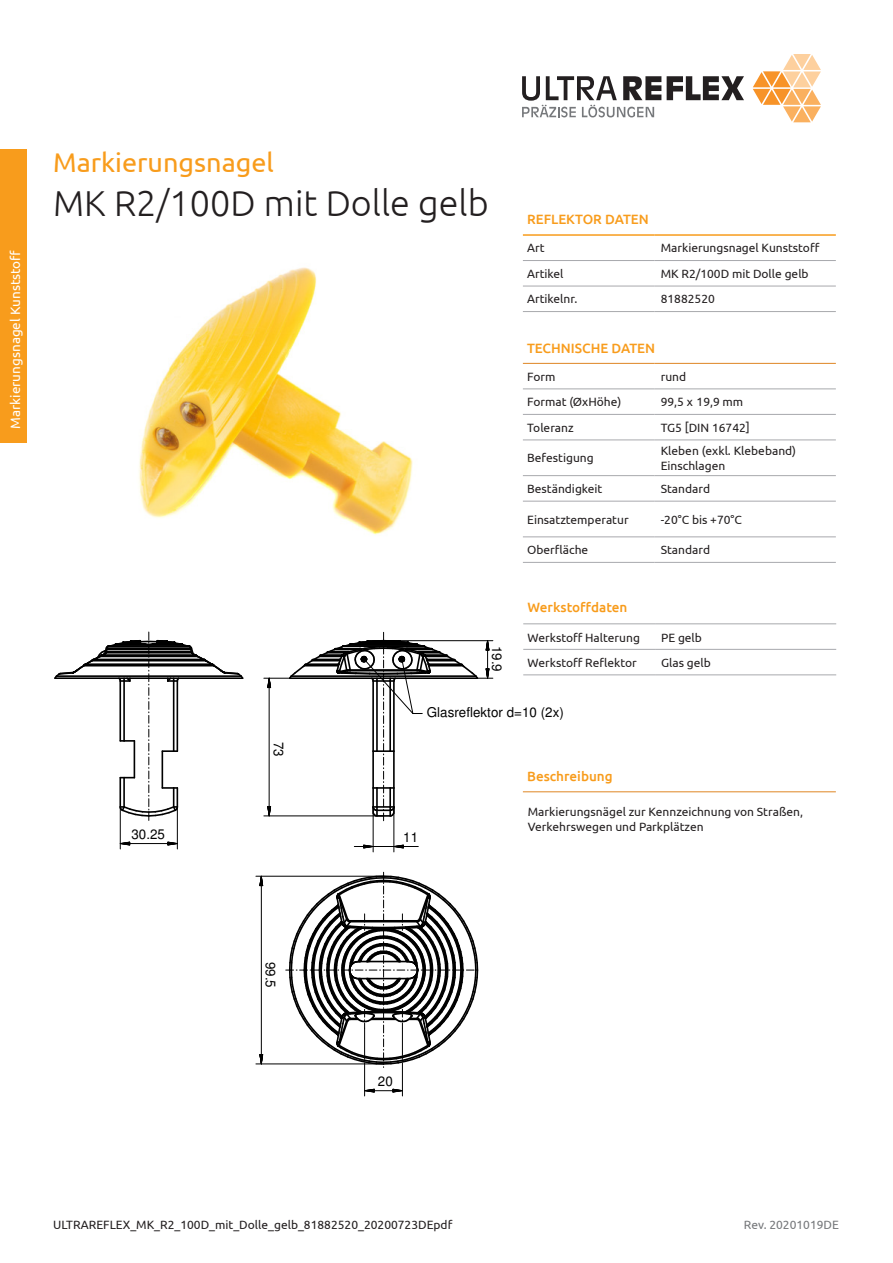
<style>
.page{position:relative;width:893px;height:1263px;background:#fff}
.page>*{position:absolute;margin:0;border:0;box-sizing:border-box;transform-origin:0 0}
.t1{font:300 36px "Ubuntu";color:#231f20}
.t2{font:27px "Ubuntu";color:#f89c1c}
.t3{font:500 13.5px "Ubuntu";color:#f89c1c}
.t4{font:13.5px "Helvetica";letter-spacing:.005em;color:#000}
.t5{font:13.5px "Ubuntu";color:#fff}
.Inhaltsverzeichnis_L{font:12px/15px "Ubuntu";color:#231f20}
.t6{font:12px "Ubuntu";color:#76787b}
</style>
<div class="page">
<img style="left:139px;top:267px;width:274px;height:268px">
<svg style="left:753px;top:54px;width:68px;height:68px"></svg>
<svg style="left:667px;top:76px;width:77px;height:24px"></svg>
<svg style="left:522px;top:76px;width:139px;height:41px"></svg>
<div style="left:0;top:149px;width:27px;height:293px;background:#f89c1c"></div>
<hr style="left:523px;top:388px;width:132px;height:1px;background:#a8a9ad">
<hr style="left:655px;top:388px;width:181px;height:1px;background:#a8a9ad">
<hr style="left:523px;top:414px;width:132px;height:1px;background:#a8a9ad">
<hr style="left:655px;top:414px;width:181px;height:1px;background:#a8a9ad">
<hr style="left:523px;top:439px;width:132px;height:1px;background:#a8a9ad">
<hr style="left:655px;top:439px;width:181px;height:1px;background:#a8a9ad">
<hr style="left:523px;top:475px;width:132px;height:1px;background:#a8a9ad">
<hr style="left:655px;top:475px;width:181px;height:1px;background:#a8a9ad">
<hr style="left:523px;top:501px;width:132px;height:1px;background:#a8a9ad">
<hr style="left:655px;top:501px;width:181px;height:1px;background:#a8a9ad">
<hr style="left:523px;top:536px;width:132px;height:1px;background:#a8a9ad">
<hr style="left:655px;top:536px;width:181px;height:1px;background:#a8a9ad">
<hr style="left:523px;top:562px;width:132px;height:1px;background:#a8a9ad">
<hr style="left:655px;top:562px;width:181px;height:1px;background:#a8a9ad">
<hr style="left:523px;top:363px;width:132px;height:1px;background:#df8624">
<hr style="left:655px;top:363px;width:181px;height:1px;background:#df8624">
<hr style="left:523px;top:623px;width:132px;height:1px;background:#a8a9ad">
<hr style="left:655px;top:623px;width:181px;height:1px;background:#a8a9ad">
<hr style="left:523px;top:649px;width:132px;height:1px;background:#a8a9ad">
<hr style="left:655px;top:649px;width:181px;height:1px;background:#a8a9ad">
<hr style="left:523px;top:674px;width:132px;height:1px;background:#a8a9ad">
<hr style="left:655px;top:674px;width:181px;height:1px;background:#a8a9ad">
<hr style="left:523px;top:234px;width:132px;height:2px;background:#f89c1c">
<hr style="left:655px;top:234px;width:181px;height:2px;background:#f89c1c">
<hr style="left:523px;top:260px;width:132px;height:1px;background:#a8a9ad">
<hr style="left:655px;top:260px;width:181px;height:1px;background:#a8a9ad">
<hr style="left:523px;top:286px;width:132px;height:1px;background:#a8a9ad">
<hr style="left:655px;top:286px;width:181px;height:1px;background:#a8a9ad">
<hr style="left:523px;top:311px;width:132px;height:1px;background:#a8a9ad">
<hr style="left:655px;top:311px;width:181px;height:1px;background:#a8a9ad">
<hr style="left:523px;top:791px;width:313px;height:1px;background:#df8624">
<svg style="left:54px;top:632px;width:190px;height:188px"></svg>
<svg style="left:260px;top:1054px;width:3px;height:11px"></svg>
<svg style="left:260px;top:877px;width:3px;height:9px"></svg>
<hr style="left:261px;top:886px;width:1px;height:168px;background:#000">
<hr style="left:256px;top:876px;width:128px;height:1px;background:#000">
<hr style="left:256px;top:1063px;width:128px;height:1px;background:#000">
<hr style="left:364px;top:1063px;width:1px;height:33px;background:#000">
<svg style="left:286px;top:872px;width:193px;height:221px"></svg>
<hr style="left:402px;top:1063px;width:1px;height:33px;background:#000">
<svg style="left:354px;top:829px;width:64px;height:19px"></svg>
<hr style="left:373px;top:813px;width:1px;height:39px;background:#000">
<hr style="left:393px;top:813px;width:1px;height:39px;background:#000">
<svg style="left:168px;top:842px;width:9px;height:4px"></svg>
<svg style="left:121px;top:842px;width:9px;height:4px"></svg>
<hr style="left:130px;top:843px;width:38px;height:1px;background:#000">
<hr style="left:120px;top:807px;width:1px;height:42px;background:#000">
<hr style="left:177px;top:807px;width:1px;height:42px;background:#000">
<svg style="left:264px;top:632px;width:230px;height:189px"></svg>
<p class="t5" style="left:7px;top:429px;width:180px;rotate:-90deg">Markierungsnagel Kunststoff</p>
<p class="t2" style="left:53px;top:146px;width:222px">Markierungsnagel</p>
<p class="t1" style="left:53px;top:181px;width:437px">MK R2/100D mit Dolle gelb</p>
<p class="t4" style="left:502px;top:646px;width:28px;rotate:90deg">19.9</p>
<p class="t3" style="left:527px;top:211px;width:123px">REFLEKTOR DATEN</p>
<p class="Inhaltsverzeichnis_L" style="left:527px;top:240px;width:19px">Art</p>
<p class="Inhaltsverzeichnis_L" style="left:661px;top:240px;width:160px">Markierungsnagel Kunststoff</p>
<p class="Inhaltsverzeichnis_L" style="left:527px;top:266px;width:38px">Artikel</p>
<p class="Inhaltsverzeichnis_L" style="left:661px;top:266px;width:149px">MK R2/100D mit Dolle gelb</p>
<p class="Inhaltsverzeichnis_L" style="left:527px;top:291px;width:52px">Artikelnr.</p>
<p class="Inhaltsverzeichnis_L" style="left:661px;top:291px;width:56px">81882520</p>
<p class="t3" style="left:527px;top:339px;width:130px">TECHNISCHE DATEN</p>
<p class="Inhaltsverzeichnis_L" style="left:527px;top:369px;width:30px">Form</p>
<p class="Inhaltsverzeichnis_L" style="left:661px;top:369px;width:27px">rund</p>
<p class="Inhaltsverzeichnis_L" style="left:527px;top:394px;width:96px">Format (ØxHöhe)</p>
<p class="Inhaltsverzeichnis_L" style="left:661px;top:394px;width:84px">99,5 x 19,9 mm</p>
<p class="Inhaltsverzeichnis_L" style="left:527px;top:420px;width:48px">Toleranz</p>
<p class="Inhaltsverzeichnis_L" style="left:661px;top:420px;width:91px">TG5 [DIN 16742]</p>
<p class="Inhaltsverzeichnis_L" style="left:527px;top:450px;width:68px">Befestigung</p>
<p class="Inhaltsverzeichnis_L" style="left:661px;top:443px;width:137px">Kleben (exkl. Klebeband)</p>
<p class="Inhaltsverzeichnis_L" style="left:661px;top:457px;width:66px">Einschlagen</p>
<p class="Inhaltsverzeichnis_L" style="left:527px;top:481px;width:77px">Beständigkeit</p>
<p class="Inhaltsverzeichnis_L" style="left:661px;top:481px;width:51px">Standard</p>
<p class="Inhaltsverzeichnis_L" style="left:527px;top:511px;width:103px">Einsatztemperatur</p>
<p class="Inhaltsverzeichnis_L" style="left:661px;top:511px;width:83px">-20°C bis +70°C</p>
<p class="Inhaltsverzeichnis_L" style="left:527px;top:542px;width:63px">Oberfläche</p>
<p class="Inhaltsverzeichnis_L" style="left:661px;top:542px;width:51px">Standard</p>
<p class="t3" style="left:527px;top:599px;width:101px">Werkstoffdaten</p>
<p class="Inhaltsverzeichnis_L" style="left:527px;top:629px;width:114px">Werkstoff Halterung</p>
<p class="Inhaltsverzeichnis_L" style="left:661px;top:629px;width:42px">PE gelb</p>
<p class="Inhaltsverzeichnis_L" style="left:527px;top:655px;width:111px">Werkstoff Reflektor</p>
<p class="Inhaltsverzeichnis_L" style="left:661px;top:655px;width:51px">Glas gelb</p>
<p class="t4" style="left:284px;top:742px;width:16px;rotate:90deg">73</p>
<p class="t4" style="left:131px;top:829px;width:35px">30.25</p>
<p class="t4" style="left:403px;top:832px;width:16px">11</p>
<p class="t4" style="left:427px;top:707px;width:139px">Glasreflektor d=10 (2x)</p>
<p class="t3" style="left:527px;top:768px;width:87px">Beschreibung</p>
<p class="Inhaltsverzeichnis_L" style="left:528px;top:804px;width:277px">Markierungsnägel zur Kennzeichnung von Straßen,<br>Verkehrswegen und Parkplätzen</p>
<p class="t4" style="left:276px;top:961px;width:28px;rotate:90deg">99.5</p>
<p class="t4" style="left:378px;top:1076px;width:16px">20</p>
<p class="Inhaltsverzeichnis_L" style="left:53px;top:1216px;width:401px">ULTRAREFLEX_MK_R2_100D_mit_Dolle_gelb_81882520_20200723DEpdf</p>
<p class="t6" style="left:744px;top:1217px;width:97px">Rev. 20201019DE</p>
</div>
